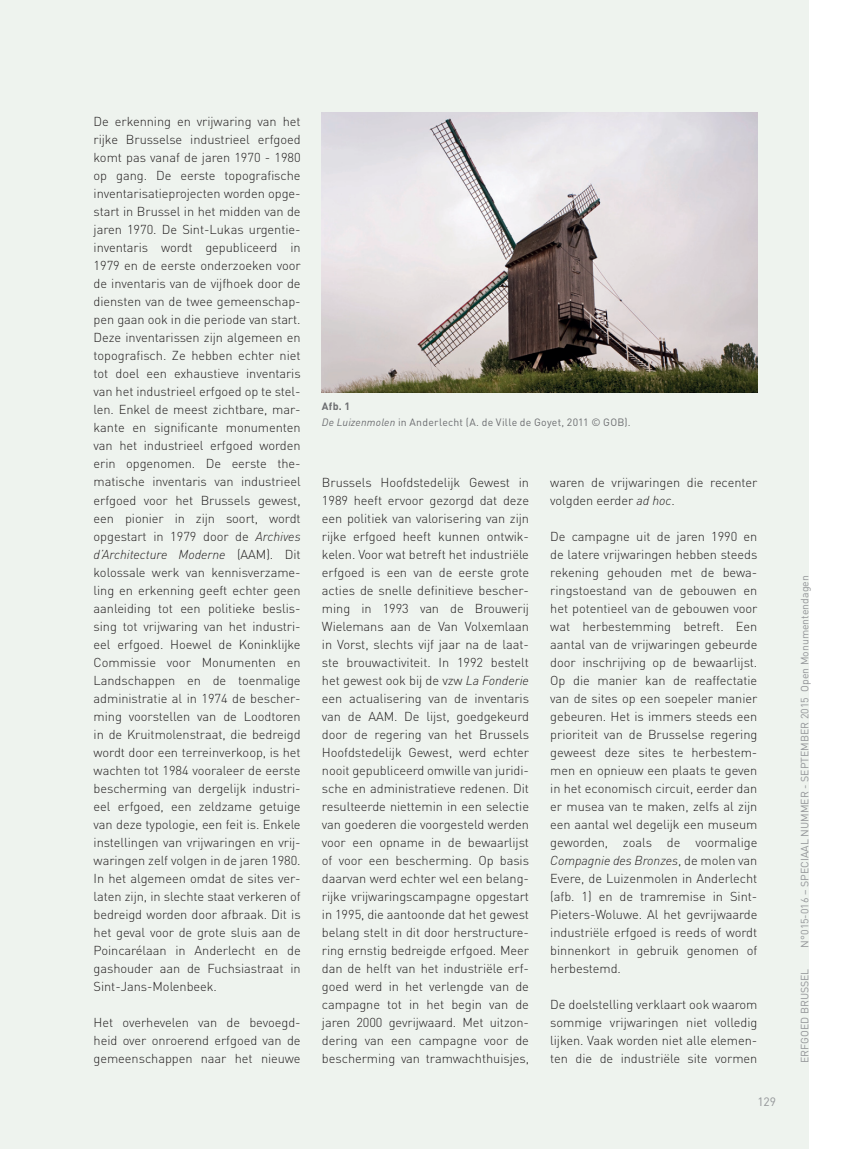
<style>
.page{position:relative;width:851px;height:1149px;background:#fff}
.page>*{position:absolute;margin:0;border:0;box-sizing:border-box;transform-origin:0 0}
.t1{font:300 12.9px/18px "DIN";letter-spacing:-.005em;color:#231f20;text-align:justify}
.t2{font:italic 300 12.9px "DINOT";letter-spacing:-.005em;color:#231f20}
.t3{font:12px "DIN";color:#939598}
.t4{font:10.5px "DIN";color:#939598}
.t5{font:10.5px/16.2px "DIN";letter-spacing:.02em;color:#6c6d70}
.s1{font-family:"DINOT";font-style:italic}
.s2{font-family:"DIN";font-style:normal}
.s3{font-weight:700}
</style>
<div class="page">
<div style="left:0;top:0;width:808px;height:1148px;background:#eef3ee"></div>
<img style="left:322px;top:113px;width:435px;height:279px">
<p class="t1" style="left:94px;top:112px;width:208px">De erkenning en vrijwaring van het rijke B russelse industrieel erfgoed komt pas vanaf de jaren 1970 - 1980 op gang. De eerste topografische inventarisatieprojecten worden opge&shy;start in Brussel in het midden van de jaren 1970. De Sint-Lukas urgentie&shy;inventaris wordt gepubliceerd in 1979 en de eerste onderzoeken voor de inventaris van de vijfhoek door de diensten van de twee gemeenschap&shy;pen gaan ook in die periode van start.<br>Deze inventarissen zijn algemeen en topografisch. Ze hebben echter niet tot doel een exhaustieve inventaris van het industrieel erfgoed op te stel&shy;len. Enkel de meest zichtbare, mar&shy;kante en significante monumenten van het industrieel erfgoed worden erin opgenomen. De eerste the&shy;matische inventaris van industrieel erfgoed voor het B russels gewest, een pionier in zijn soort, wordt opgestart in 1979 door de <span class="s1">Archives</span></p>
<p class="t2" style="left:94px;top:546px;width:208px">d’Architecture Moderne <span class="s2">(AAM ). D it</span></p>
<p class="t1" style="left:94px;top:562px;width:208px">kolossale werk van kennisverzame&shy;ling en erkenning geeft echter geen aanleiding tot een politieke beslis&shy;sing tot vrijwaring van het industri&shy;eel erfgoed. H oewel de Koninklijke Commissie voor Monumenten en Landschappen en de toenmalige administratie al in 1974 de bescher&shy;ming voorstellen van de Loodtoren in de Kruitmolenstraat, die bedreigd wordt door een terreinverkoop, is het wachten tot 1984 vooraleer de eerste bescherming van dergelijk industri&shy;eel erfgoed, een zeldzame getuige van deze typologie, een feit is. Enkele instellingen van vrijwaringen en vrij&shy;waringen zelf volgen in de jaren 1980.<br>In het algemeen omdat de sites ver&shy;laten zijn, in slechte staat verkeren of bedreigd worden door afbraak. Dit is het geval voor de grote sluis aan de Poincarélaan in Anderlecht en de gashouder aan de Fuchsiastraat in Sint-Jans-Molenbeek.</p>
<p class="t1" style="left:94px;top:1012px;width:208px">H et overhevelen van de bevoegd&shy;heid over onroerend erfgoed van de gemeenschappen naar het nieuwe</p>
<p class="t5" style="left:322px;top:397px;width:310px"><span class="s3">Afb. 1<br></span><span class="s1">De Luizenmolen</span> in Anderlecht (A. de Ville de Goyet, 2011 © GO B).</p>
<p class="t1" style="left:322px;top:472px;width:209px">B russels H oofdstedelijk Gewest in 1989 heeft ervoor gezorgd dat deze een politiek van valorisering van zijn rijke erfgoed heeft kunnen ontwik&shy;kelen. Voor wat betreft het industriële erfgoed is een van de eerste grote acties de snelle definitieve bescher&shy;ming in 1993 van de Brouwerij Wielemans aan de Van Volxemlaan in Vorst, slechts vijf jaar na de laat&shy;ste brouwactiviteit. In 1992 bestelt het gewest ook bij de vzw <span class="s1">La Fonderie </span>een actualisering van de inventaris van de AAM . De lijst, goedgekeurd door de regering van het Brussels H oofdstedelijk Gewest, werd echter nooit gepubliceerd omwille van juridi&shy;sche en administratieve redenen. Dit resulteerde niettemin in een selectie van goederen die voorgesteld werden voor een opname in de bewaarlijst of voor een bescherming. O p basis daarvan werd echter wel een belang&shy;rijke vrijwaringscampagne opgestart in 1995, die aantoonde dat het gewest belang stelt in dit door herstructure&shy;ring ernstig bedreigde erfgoed. Meer dan de helft van het industriële erf&shy;goed werd in het verlengde van de campagne tot in het begin van de jaren 2000 gevrijwaard. M et uitzon&shy;dering van een campagne voor de bescherming van tramwachthuisjes,</p>
<p class="t1" style="left:550px;top:473px;width:208px">waren de vrijwaringen die recenter volgden eerder <span class="s1">ad hoc</span>.</p>
<p class="t1" style="left:550px;top:527px;width:208px">De campagne uit de jaren 1990 en de latere vrijwaringen hebben steeds rekening gehouden met de bewa&shy;ringstoestand van de gebouwen en het potentieel van de gebouwen voor wat herbestemming betreft. Een aantal van de vrijwaringen gebeurde door inschrijving op de bewaarlijst.<br>O p die manier kan de reaffectatie van de sites op een soepeler manier gebeuren. Het is immers steeds een prioriteit van de B russelse regering geweest deze sites te herbestem&shy;men en opnieuw een plaats te geven in het economisch circuit, eerder dan er musea van te maken, zelfs al zijn een aantal wel degelijk een museum geworden, zoals de voormalige</p>
<p class="t2" style="left:550px;top:852px;width:208px">Compagnie des Bronzes<span class="s2">, de molen van</span></p>
<p class="t1" style="left:550px;top:869px;width:208px">Evere, de Luizenmolen in Anderlecht (afb. 1) en de tramremise in Sint-Pieters-Woluwe. Al het gevrijwaarde industriële erfgoed is reeds of wordt binnenkort in gebruik genomen of herbestemd.</p>
<p class="t1" style="left:550px;top:995px;width:208px">De doelstelling verklaart ook waarom sommige vrijwaringen niet volledig lijken. Vaak worden niet alle elemen&shy;ten die de industriële site vormen</p>
<p class="t3" style="left:757px;top:1094px;width:20px">129</p>
<p class="t4" style="left:798px;top:1062px;width:489px;rotate:-90deg">Erfgoed Brussel N°015-016 – SPECIAAL NU MMER - SEPTEMBER 2015 Open Monumentendagen</p>
</div>
